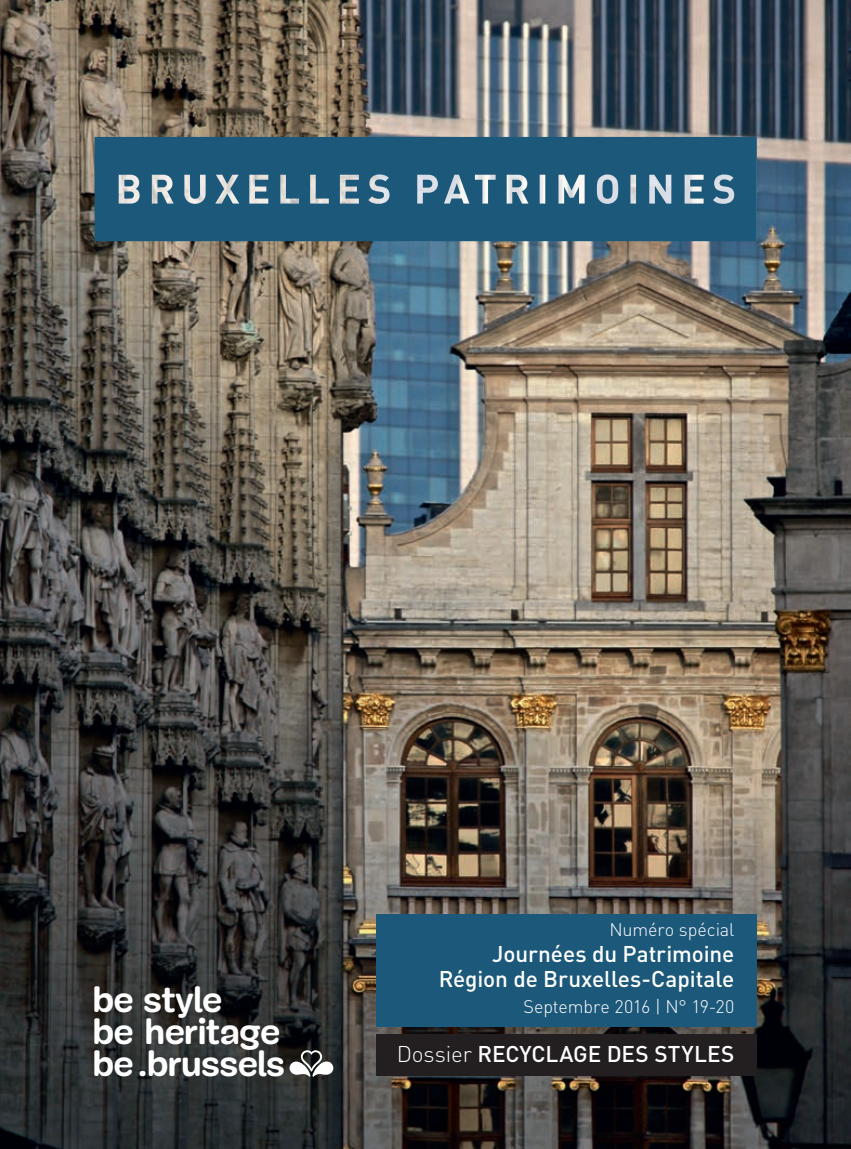
<style>
.page{position:relative;width:851px;height:1149px;background:#fff}
.page>*{position:absolute;margin:0;border:0;box-sizing:border-box;transform-origin:0 0}
.t1{font:700 35.4px/31.8px "Mija";color:#fff}
.t2{font:500 22.5px/25.5px "DIN";letter-spacing:-.005em;color:#fff;text-align:right}
.t3{font:300 18px "DIN";letter-spacing:-.01em;color:#fff}
.s1{font-weight:300}
</style>
<div class="page">
<img style="left:0;top:0;width:850px;height:1148px">
<svg style="left:95px;top:137px;width:661px;height:104px;background:#2f6584"></svg>
<svg style="left:289px;top:1049px;width:44px;height:27px"></svg>
<div style="left:376px;top:913px;width:380px;height:113px;background:#1c587a"></div>
<div style="left:376px;top:1033px;width:380px;height:42px;background:#231f20"></div>
<h1 class="t1" style="left:93px;top:984px;width:193px">be style<br>be heritage be .brussels</h1>
<p class="t3" style="left:609px;top:918px;width:126px">Numéro spécial</p>
<p class="t2" style="left:438px;top:939px;width:297px">Journées du Patrimoine<br>Région de Bruxelles-Capitale</p>
<p class="t3" style="left:523px;top:994px;width:212px">Septembre 2016 | N° 19-20</p>
<p class="t2" style="left:396px;top:1040px;width:339px"><span class="s1">Dossier</span> RECYCLAGE DES STYLES</p>
</div>
